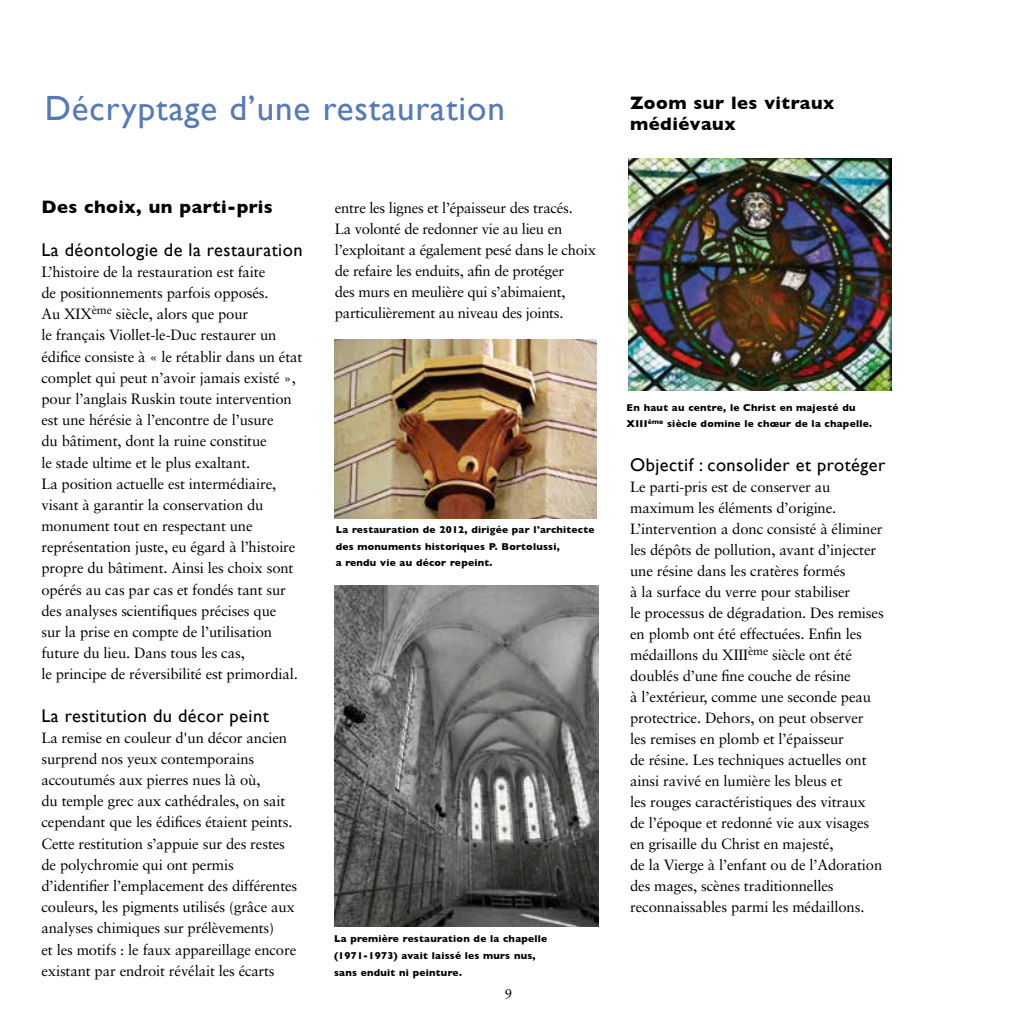
<style>
.page{position:relative;width:1017px;height:1017px;background:#fff}
.page>*{position:absolute;margin:0;border:0;box-sizing:border-box;transform-origin:0 0}
.t1{font:35px "Gill Sans";letter-spacing:.025em;color:#567ab6}
.t2{font:18.38px "Gill Sans";letter-spacing:.025em;color:#000}
.t3{font:700 18.38px/21px "Gill Sans";letter-spacing:.025em;color:#000}
.t4{font:14.88px/21.2px "Sabon";letter-spacing:-.01em;color:#000}
.t5{font:14px "Sabon";color:#000}
.t6{font:700 10.15px/16.6px "Gill Sans";letter-spacing:.025em;color:#000}
</style>
<div class="page">
<img style="left:334px;top:585px;width:265px;height:341px">
<img style="left:334px;top:340px;width:263px;height:178px">
<img style="left:628px;top:159px;width:263px;height:231px">
<h1 class="t1" style="left:45px;top:88px;width:462px">Décryptage d’une restauration</h1>
<p class="t3" style="left:41px;top:196px;width:233px">Des choix, un parti-pris</p>
<p class="t2" style="left:41px;top:239px;width:263px">La déontologie de la restauration</p>
<p class="t4" style="left:41px;top:261px;width:263px">L’histoire de la restauration est faite<br>de positionnements parfois opposés.<br>Au XIX<sup>ème</sup> siècle, alors que pour<br>le français Viollet-le-Duc restaurer un édifice consiste à « le rétablir dans un état complet qui peut n’avoir jamais existé », pour l’anglais Ruskin toute intervention est une hérésie à l’encontre de l’usure<br>du bâtiment, dont la ruine constitue<br>le stade ultime et le plus exaltant.<br>La position actuelle est intermédiaire, visant à garantir la conservation du monument tout en respectant une représentation juste, eu égard à l’histoire propre du bâtiment. Ainsi les choix sont opérés au cas par cas et fondés tant sur des analyses scientifiques précises que<br>sur la prise en compte de l’utilisation future du lieu. Dans tous les cas,<br>le principe de réversibilité est primordial.</p>
<p class="t2" style="left:41px;top:705px;width:229px">La restitution du décor peint</p>
<p class="t4" style="left:41px;top:727px;width:257px">La remise en couleur d'un décor ancien surprend nos yeux contemporains accoutumés aux pierres nues là où,<br>du temple grec aux cathédrales, on sait cependant que les édifices étaient peints.<br>Cette restitution s’appuie sur des restes de polychromie qui ont permis d’identifier l’emplacement des différentes couleurs, les pigments utilisés (grâce aux analyses chimiques sur prélèvements)<br>et les motifs : le faux appareillage encore existant par endroit révélait les écarts</p>
<p class="t4" style="left:335px;top:197px;width:263px">entre les lignes et l’épaisseur des tracés.<br>La volonté de redonner vie au lieu en l’exploitant a également pesé dans le choix de refaire les enduits, afin de protéger<br>des murs en meulière qui s’abimaient, particulièrement au niveau des joints.</p>
<p class="t6" style="left:336px;top:521px;width:260px">La restauration de 2012, dirigée par l'architecte des monuments historiques P. Bortolussi,<br>a rendu vie au décor repeint.</p>
<p class="t6" style="left:334px;top:930px;width:215px">La première restauration de la chapelle (1971-1973) avait laissé les murs nus, sans enduit ni peinture.</p>
<p class="t5" style="left:505px;top:986px;width:9px">9</p>
<p class="t3" style="left:630px;top:92px;width:206px">Zoom sur les vitraux médiévaux</p>
<p class="t6" style="left:627px;top:399px;width:247px">En haut au centre, le Christ en majesté du<br>XIII<sup>ème</sup> siècle domine le chœur de la chapelle.</p>
<p class="t2" style="left:630px;top:454px;width:257px">Objectif : consolider et protéger</p>
<p class="t4" style="left:630px;top:476px;width:255px">Le parti-pris est de conserver au maximum les éléments d’origine.<br>L’intervention a donc consisté à éliminer les dépôts de pollution, avant d’injecter une résine dans les cratères formés<br>à la surface du verre pour stabiliser<br>le processus de dégradation. Des remises en plomb ont été effectuées. Enfin les médaillons du XIII<sup>ème</sup> siècle ont été doublés d’une fine couche de résine<br>à l’extérieur, comme une seconde peau protectrice. Dehors, on peut observer<br>les remises en plomb et l’épaisseur<br>de résine. Les techniques actuelles ont ainsi ravivé en lumière les bleus et<br>les rouges caractéristiques des vitraux de l’époque et redonné vie aux visages en grisaille du Christ en majesté,<br>de la Vierge à l’enfant ou de l’Adoration des mages, scènes traditionnelles reconnaissables parmi les médaillons.</p>
</div>
